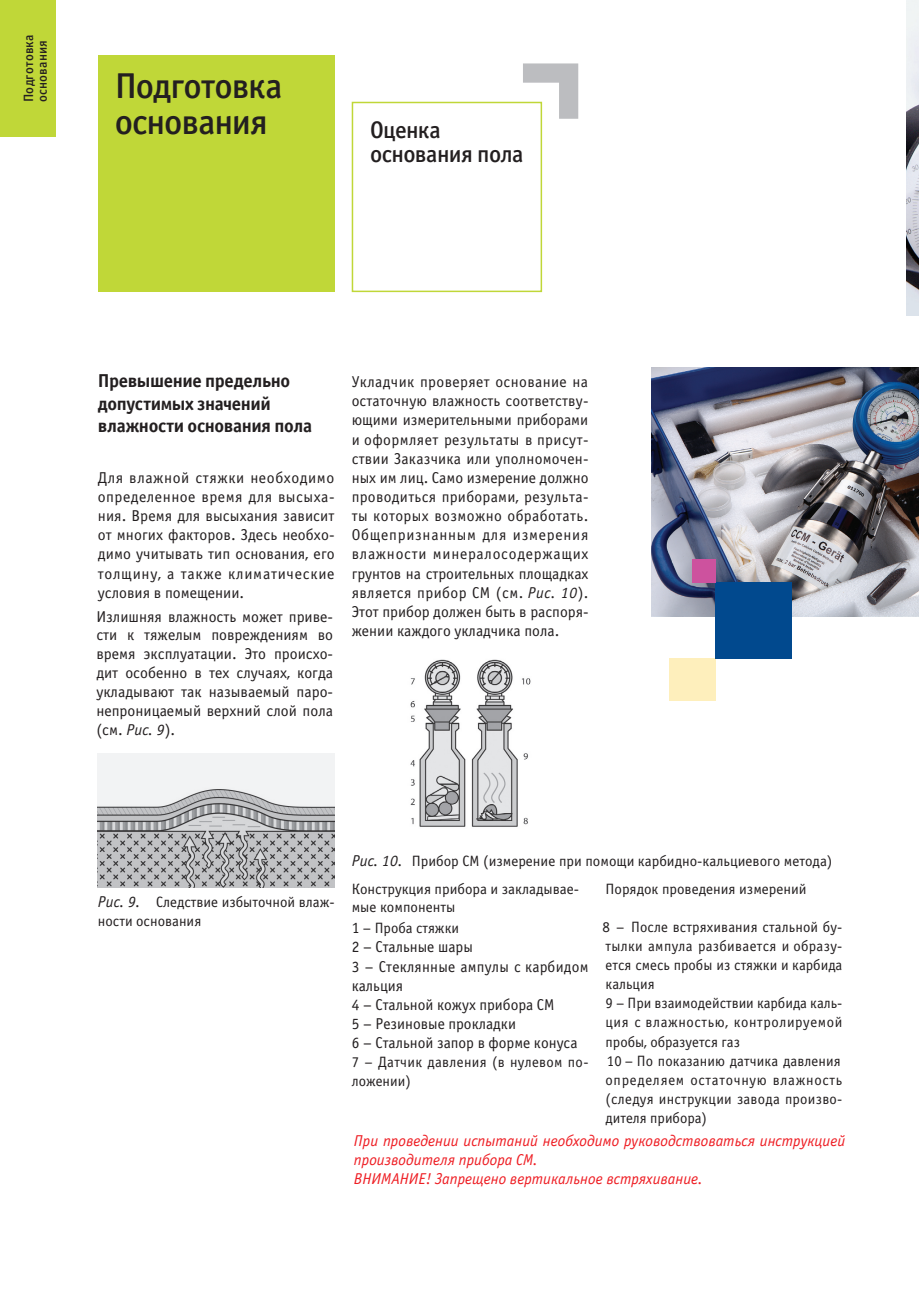
<style>
.page{position:relative;width:919px;height:1289px;background:#fff}
.page>*{position:absolute;margin:0;border:0;box-sizing:border-box;transform-origin:0 0}
.t1{font:36px/36px "Officina Sans Medium ITC";letter-spacing:-.03em;color:#231f20}
.t2{font:24px/24px "Officina Sans Medium ITC";letter-spacing:-.025em;color:#231f20}
.t3{font:18.75px/22.5px "Officina Sans Bold ITC";letter-spacing:-.02em;color:#231f20}
.t4{font:15.75px/19.2px "Officina Sans Book ITC";color:#231f20;text-align:justify}
.t5{font:italic 15.75px/18.9px "Officina Sans Book ITC";color:#ee1d23}
.t6{font:15px/19.2px "Officina Sans Book ITC";color:#231f20}
.t7{font:15px/19.2px "Officina Sans Book ITC";letter-spacing:.025em;color:#231f20}
.t8{font:13.5px/13.5px "Officina Sans Medium ITC";letter-spacing:.015em;color:#231f20}
.s1{font-style:italic}
.s2{font-style:italic;font-size:15.75px}
.s3{font-size:15.75px}
</style>
<div class="page">
<div style="left:98px;top:55px;width:236px;height:237px;background:#c0d738"></div>
<div style="left:0;top:0;width:55px;height:136px;background:#c0d738"></div>
<img style="left:98px;top:754px;width:236px;height:133px">
<div style="left:351px;top:102px;width:191px;height:190px;border:2px solid #c0d738"></div>
<svg style="left:523px;top:63px;width:55px;height:56px"></svg>
<img style="left:410px;top:659px;width:121px;height:168px">
<img style="left:906px;top:0;width:12px;height:315px">
<img style="left:652px;top:368px;width:266px;height:248px">
<div style="left:669px;top:658px;width:46px;height:43px;background:#feefbc"></div>
<div style="left:714px;top:581px;width:77px;height:77px;background:#01498e"></div>
<div style="left:692px;top:559px;width:23px;height:24px;background:#cd529e"></div>
<p class="t8" style="left:22px;top:102px;width:69px;rotate:-90deg">Подготовка основания</p>
<h1 class="t1" style="left:115px;top:69px;width:169px">Подготовка основания</h1>
<h2 class="t2" style="left:370px;top:118px;width:155px">Оценка основания пола</h2>
<p class="t3" style="left:98px;top:369px;width:216px">Превышение предельно допустимых значений влажности основания пола</p>
<p class="t4" style="left:98px;top:468px;width:238px">Для влажной стяжки необходимо определенное время для высыха&shy;ния. Время для высыхания зависит от многих факторов. Здесь необхо&shy;димо учитывать тип основания, его толщину, а также климатические условия в помещении.</p>
<p class="t4" style="left:96px;top:607px;width:238px">Излишняя влажность может приве&shy;сти к тяжелым повреждениям во время эксплуатации. Это происхо&shy;дит особенно в тех случаях, когда укладывают так называемый паро&shy;непроницаемый верхний слой пола (см. <span class="s1">Рис. 9</span>).</p>
<p class="t4" style="left:351px;top:372px;width:238px">Укладчик проверяет основание на остаточную влажность соответству&shy;ющими измерительными приборами и оформляет результаты в присут&shy;ствии Заказчика или уполномочен&shy;ных им лиц. Само измерение должно проводиться приборами, результа&shy;ты которых возможно обработать.<br>Общепризнанным для измерения влажности минералосодержащих грунтов на строительных площадках является прибор СМ (см. <span class="s1">Рис. 10</span>).<br>Этот прибор должен быть в распоря&shy;жении каждого укладчика пола.</p>
<p class="t6" style="left:98px;top:892px;width:238px"><span class="s2">Рис. 9.</span> Следствие избыточной влаж&shy;ности основания</p>
<p class="t6" style="left:351px;top:851px;width:482px"><span class="s2">Рис. 10.</span> Прибор СМ (измерение при помощи карбидно-кальциевого метода)</p>
<p class="t6" style="left:351px;top:879px;width:229px;line-height:18px">Конструкция прибора и закладывае&shy;мые компоненты</p>
<p class="t6" style="left:605px;top:879px;width:203px">Порядок проведения измерений</p>
<p class="t6" style="left:351px;top:918px;width:109px"><span class="s3">1</span> – Проба стяжки</p>
<p class="t4" style="left:351px;top:937px;width:238px;text-align:left">2 – Стальные шары<br>3 – Стеклянные ампулы с карбидом кальция<br>4 – Стальной кожух прибора СМ<br>5 – Резиновые прокладки<br>6 – Стальной запор в форме конуса</p>
<p class="t7" style="left:351px;top:1052px;width:238px">7 – Датчик давления (в нулевом по&shy;ложении)</p>
<p class="t6" style="left:602px;top:917px;width:241px">8 – После встряхивания стальной бу&shy;тылки ампула разбивается и образу&shy;ется смесь пробы из стяжки и карбида кальция<br>9 – При взаимодействии карбида каль&shy;ция с влажностью, контролируемой пробы, образуется газ<br>10 – По показанию датчика давления определяем остаточную влажность (следуя инструкции завода произво&shy;дителя прибора)</p>
<p class="t5" style="left:354px;top:1131px;width:493px">При проведении испытаний необходимо руководствоваться инструкцией производителя прибора СМ.<br>ВНИМАНИЕ! Запрещено вертикальное встряхивание.</p>
</div>
